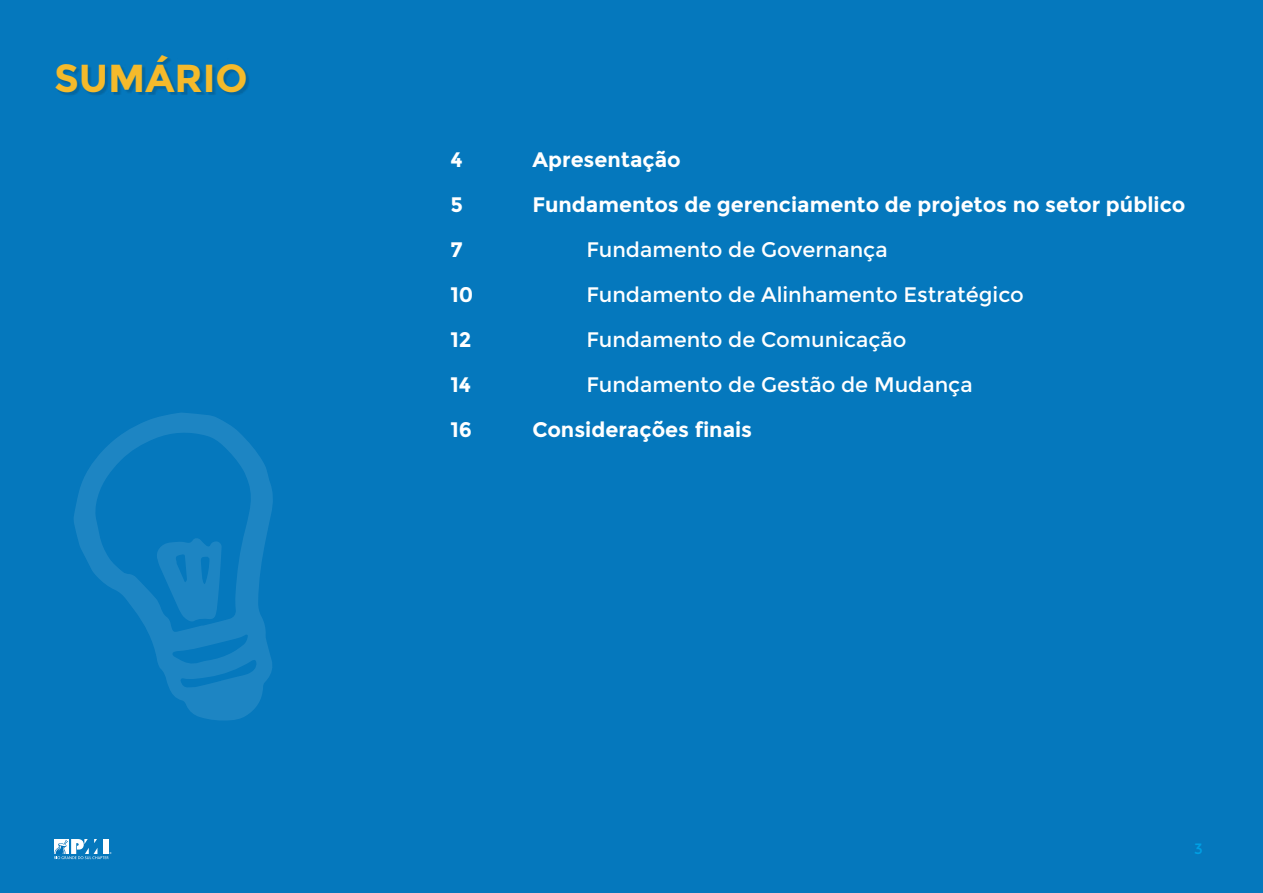
<style>
.page{position:relative;width:1263px;height:893px;background:#0578bd}
.page>*{position:absolute;margin:0;border:0;box-sizing:border-box;transform-origin:0 0}
.t1{font:700 39px "Montserrat";color:#f5ba2b}
.t2{font:21px/45px "Montserrat";color:#fff}
.t3{font:700 21px/45px "Montserrat";color:#fff}
.t4{font:15px "Montserrat";color:#009fe3}
</style>
<div class="page">
<svg style="left:54px;top:839px;width:57px;height:20px"></svg>
<div style="left:57px;top:57px;width:192px;height:39px;background:#000;opacity:.15"></div>
<svg style="left:74px;top:413px;width:199px;height:308px"></svg>
<h1 class="t1" style="left:54px;top:55px;width:195px">SUMÁRIO</h1>
<p class="t3" style="left:450px;top:137px;width:24px">4<br>5<br>7<br>10<br>12<br>14<br>16</p>
<p class="t3" style="left:532px;top:137px;width:654px">Apresentação<br>Fundamentos de gerenciamento de projetos no setor público</p>
<p class="t2" style="left:586px;top:227px;width:439px">Fundamento de Governança<br>Fundamento de Alinhamento Estratégico<br>Fundamento de Comunicação<br>Fundamento de Gestão de Mudança</p>
<p class="t3" style="left:532px;top:407px;width:221px">Considerações finais</p>
<p class="t4" style="left:1194px;top:839px;width:10px">3</p>
</div>
